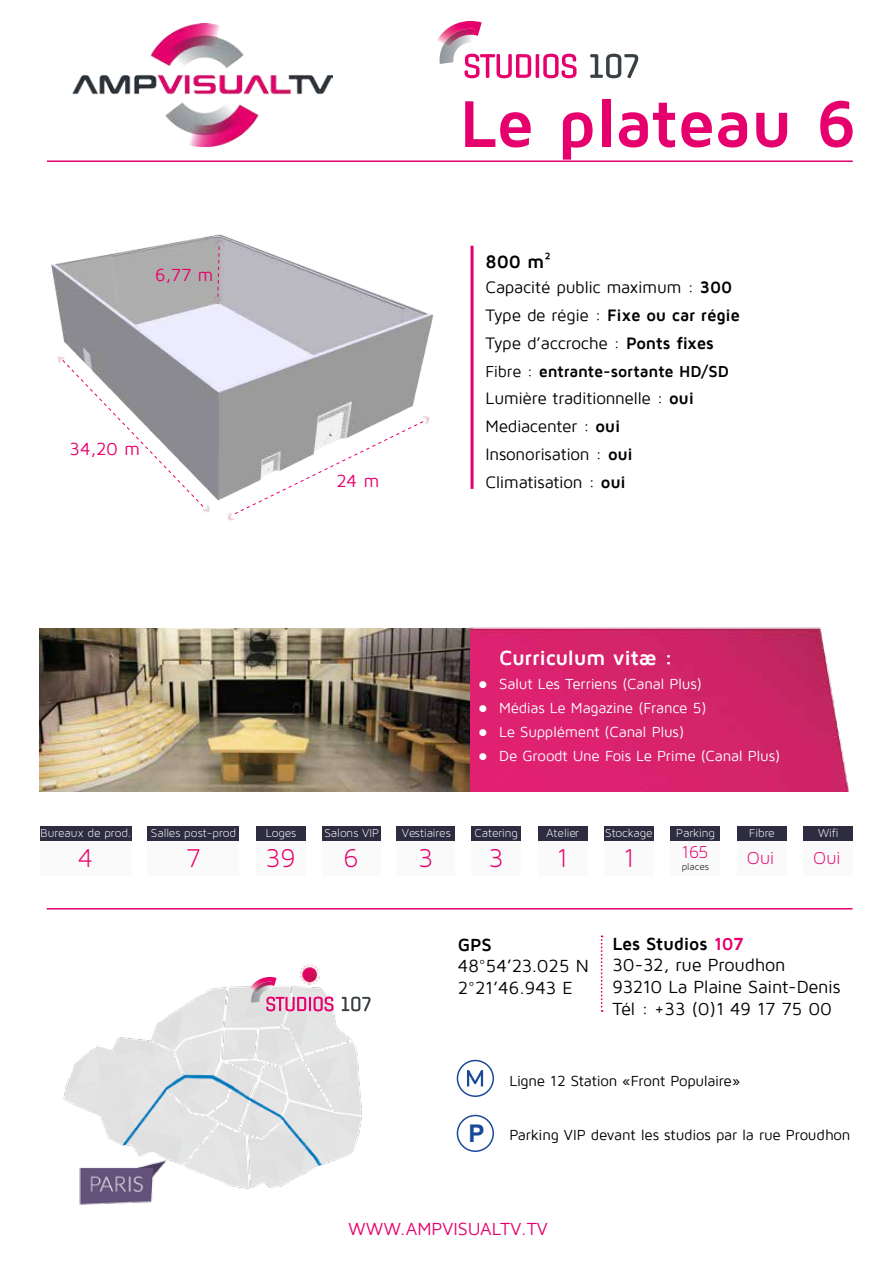
<style>
.page{position:relative;width:893px;height:1263px;background:#fff}
.page>*{position:absolute;margin:0;border:0;box-sizing:border-box;transform-origin:0 0}
.t1{font:700 68.4px "Maven Pro";letter-spacing:-.015em;color:#e6006d}
.t2{font:27.75px "Maven Pro Light 300";color:#e6006d}
.t3{font:700 21px "Maven Pro";letter-spacing:-.015em;color:#fff}
.t4{font:700 18.6px "Maven Pro";color:#000}
.t5{font:18.45px "Maven Pro Light 300";letter-spacing:-.005em;color:#e6006d}
.t6{font:18px/21.6px "Maven Pro";letter-spacing:-.015em;color:#000}
.t7{font:18px "Maven Pro";color:#e6006d}
.t8{font:700 18px "Maven Pro";color:#000}
.t9{font:17.1px/27.9px "Maven Pro";letter-spacing:-.015em;color:#000}
.t10{font:700 16.35px "Maven Pro";letter-spacing:-.01em;color:#000}
.t11{font:15px/24px "Maven Pro";letter-spacing:-.015em;color:#fff}
.t12{font:15px "Maven Pro";letter-spacing:-.015em;color:#000}
.t13{font:12.3px "Maven Pro Light 300";color:#fff}
.t14{font:12px/24px "Wingdings";color:#fff;text-align:justify}
.t15{font:10.2px "Maven Pro Light 300";color:#000}
.s1{font-weight:700}
.s2{font-weight:400}
.s3{font-weight:700;color:#e6006d}
.s4{font-family:"Arial";font-weight:700;font-size:24.3px;color:#1b499a}
</style>
<div class="page">
<img style="left:40px;top:628px;width:430px;height:163px">
<img style="left:51px;top:234px;width:383px;height:267px">
<img style="left:63px;top:964px;width:303px;height:241px">
<hr style="left:47px;top:160px;width:806px;height:2px;background:#e6006d">
<hr style="left:47px;top:908px;width:806px;height:1px;background:#e6006d">
<svg style="left:224px;top:413px;width:209px;height:108px"></svg>
<svg style="left:54px;top:351px;width:159px;height:161px"></svg>
<svg style="left:213px;top:239px;width:12px;height:65px"></svg>
<hr style="left:470px;top:246px;width:3px;height:243px;background:#e6006d">
<svg style="left:601px;top:935px;width:2px;height:77px"></svg>
<div style="left:397px;top:826px;width:58px;height:50px;background:#fbfafa"></div>
<div style="left:397px;top:826px;width:58px;height:15px;background:#2d2c41"></div>
<div style="left:147px;top:826px;width:92px;height:50px;background:#fbfafa"></div>
<div style="left:147px;top:826px;width:92px;height:15px;background:#2d2c41"></div>
<div style="left:256px;top:826px;width:50px;height:50px;background:#fbfafa"></div>
<div style="left:256px;top:826px;width:50px;height:15px;background:#2d2c41"></div>
<div style="left:40px;top:826px;width:92px;height:50px;background:#fbfafa"></div>
<div style="left:40px;top:826px;width:92px;height:15px;background:#2d2c41"></div>
<div style="left:322px;top:826px;width:58px;height:50px;background:#fbfafa"></div>
<div style="left:322px;top:826px;width:58px;height:15px;background:#2d2c41"></div>
<div style="left:471px;top:826px;width:50px;height:50px;background:#fbfafa"></div>
<div style="left:471px;top:826px;width:50px;height:15px;background:#2d2c41"></div>
<div style="left:670px;top:826px;width:50px;height:50px;background:#fbfafa"></div>
<div style="left:670px;top:826px;width:50px;height:15px;background:#2d2c41"></div>
<div style="left:737px;top:826px;width:49px;height:50px;background:#fbfafa"></div>
<div style="left:737px;top:826px;width:49px;height:15px;background:#2d2c41"></div>
<div style="left:803px;top:826px;width:50px;height:50px;background:#fbfafa"></div>
<div style="left:803px;top:826px;width:50px;height:15px;background:#2d2c41"></div>
<div style="left:538px;top:826px;width:49px;height:50px;background:#fbfafa"></div>
<div style="left:538px;top:826px;width:49px;height:15px;background:#2d2c41"></div>
<div style="left:604px;top:826px;width:50px;height:50px;background:#fbfafa"></div>
<div style="left:604px;top:826px;width:50px;height:15px;background:#2d2c41"></div>
<img style="left:73px;top:24px;width:259px;height:123px">
<svg style="left:464px;top:54px;width:67px;height:24px"></svg>
<hr style="left:536px;top:54px;width:3px;height:24px;background:#e6006d">
<svg style="left:543px;top:54px;width:33px;height:24px"></svg>
<svg style="left:590px;top:54px;width:48px;height:24px"></svg>
<img style="left:439px;top:44px;width:35px;height:20px">
<img style="left:444px;top:44px;width:30px;height:3px">
<img style="left:437px;top:21px;width:45px;height:23px">
<div style="left:457px;top:1060px;width:37px;height:37px;border:1px solid #1b499a;border-radius:50%"></div>
<svg style="left:466px;top:1062px;width:18px;height:25px"></svg>
<div style="left:457px;top:1115px;width:37px;height:37px;border:1px solid #1b499a;border-radius:50%"></div>
<svg style="left:266px;top:996px;width:67px;height:15px"></svg>
<svg style="left:342px;top:996px;width:29px;height:15px"></svg>
<img style="left:251px;top:991px;width:21px;height:12px">
<img style="left:254px;top:991px;width:18px;height:2px">
<img style="left:250px;top:977px;width:27px;height:14px">
<img style="left:470px;top:627px;width:379px;height:164px">
<svg style="left:487px;top:689px;width:12px;height:1px"></svg>
<svg style="left:487px;top:713px;width:12px;height:1px"></svg>
<svg style="left:487px;top:737px;width:12px;height:1px"></svg>
<p class="t7" style="left:155px;top:266px;width:60px">6,77 m</p>
<p class="t7" style="left:70px;top:439px;width:72px">34,20 m</p>
<p class="t7" style="left:337px;top:471px;width:44px">24 m</p>
<h1 class="t1" style="left:459px;top:88px;width:399px">Le plateau 6</h1>
<p class="t4" style="left:485px;top:252px;width:67px">800 m²</p>
<p class="t9" style="left:485px;top:273px;width:256px">Capacité public maximum : <span class="s1">300<br></span>Type de régie : <span class="s1">Fixe ou car régie<br></span>Type d’accroche : <span class="s1">Ponts fixes</span></p>
<p class="t10" style="left:485px;top:362px;width:245px"><span class="s2">Fibre :</span> entrante-sortante HD/SD</p>
<p class="t9" style="left:485px;top:385px;width:210px">Lumière traditionnelle : <span class="s1">oui<br></span>Mediacenter : <span class="s1">oui<br></span>Insonorisation : <span class="s1">oui<br></span>Climatisation : <span class="s1">oui</span></p>
<p class="t14" style="left:478px;top:673px;width:10px">● ● ● ●</p>
<p class="t3" style="left:499px;top:646px;width:175px">Curriculum vitæ :</p>
<p class="t11" style="left:499px;top:672px;width:283px">Salut Les Terriens (Canal Plus)<br>Médias Le Magazine (France 5)<br>Le Supplément (Canal Plus)<br>De Groodt Une Fois Le Prime (Canal Plus)</p>
<p class="t13" style="left:41px;top:826px;width:92px">Bureaux de prod.</p>
<p class="t13" style="left:266px;top:826px;width:32px">Loges</p>
<h2 class="t2" style="left:78px;top:842px;width:17px">4</h2>
<h2 class="t2" style="left:344px;top:842px;width:17px">6</h2>
<p class="t13" style="left:151px;top:826px;width:87px">Salles post-prod</p>
<p class="t13" style="left:402px;top:826px;width:51px">Vestiaires</p>
<h2 class="t2" style="left:186px;top:842px;width:17px">7</h2>
<h2 class="t2" style="left:266px;top:842px;width:32px">39</h2>
<p class="t13" style="left:324px;top:826px;width:56px">Salons VIP</p>
<h2 class="t2" style="left:418px;top:842px;width:16px">3</h2>
<p class="t13" style="left:475px;top:826px;width:45px">Catering</p>
<h2 class="t2" style="left:489px;top:842px;width:16px">3</h2>
<p class="t13" style="left:546px;top:826px;width:34px">Atelier</p>
<h2 class="t2" style="left:557px;top:842px;width:13px">1</h2>
<p class="t13" style="left:605px;top:826px;width:49px">Stockage</p>
<h2 class="t2" style="left:623px;top:842px;width:13px">1</h2>
<p class="t13" style="left:676px;top:826px;width:40px">Parking</p>
<p class="t5" style="left:682px;top:842px;width:29px">165</p>
<p class="t15" style="left:682px;top:861px;width:29px">places</p>
<p class="t13" style="left:749px;top:826px;width:27px">Fibre</p>
<p class="t5" style="left:747px;top:847px;width:29px">Oui</p>
<p class="t13" style="left:818px;top:826px;width:22px">Wifi</p>
<p class="t5" style="left:813px;top:847px;width:29px">Oui</p>
<p class="t8" style="left:458px;top:935px;width:36px">GPS</p>
<p class="t6" style="left:458px;top:955px;width:133px">48°54’23.025 N<br>2°21’46.943 E</p>
<p class="t6" style="left:612px;top:933px;width:230px"><span class="s1">Les Studios</span> <span class="s3">107<br></span>30-32, rue Proudhon<br>93210 La Plaine Saint-Denis<br>Tél : +33 (0)1 49 17 75 00</p>
<p class="t12" style="left:509px;top:1073px;width:232px">Ligne 12 Station «Front Populaire»</p>
<p class="t12" style="left:469px;top:1127px;width:383px"><span class="s4">P</span> Parking VIP devant les studios par la rue Proudhon</p>
<p class="t7" style="left:348px;top:1219px;width:201px">WWW.AMPVISUALTV.TV</p>
</div>
